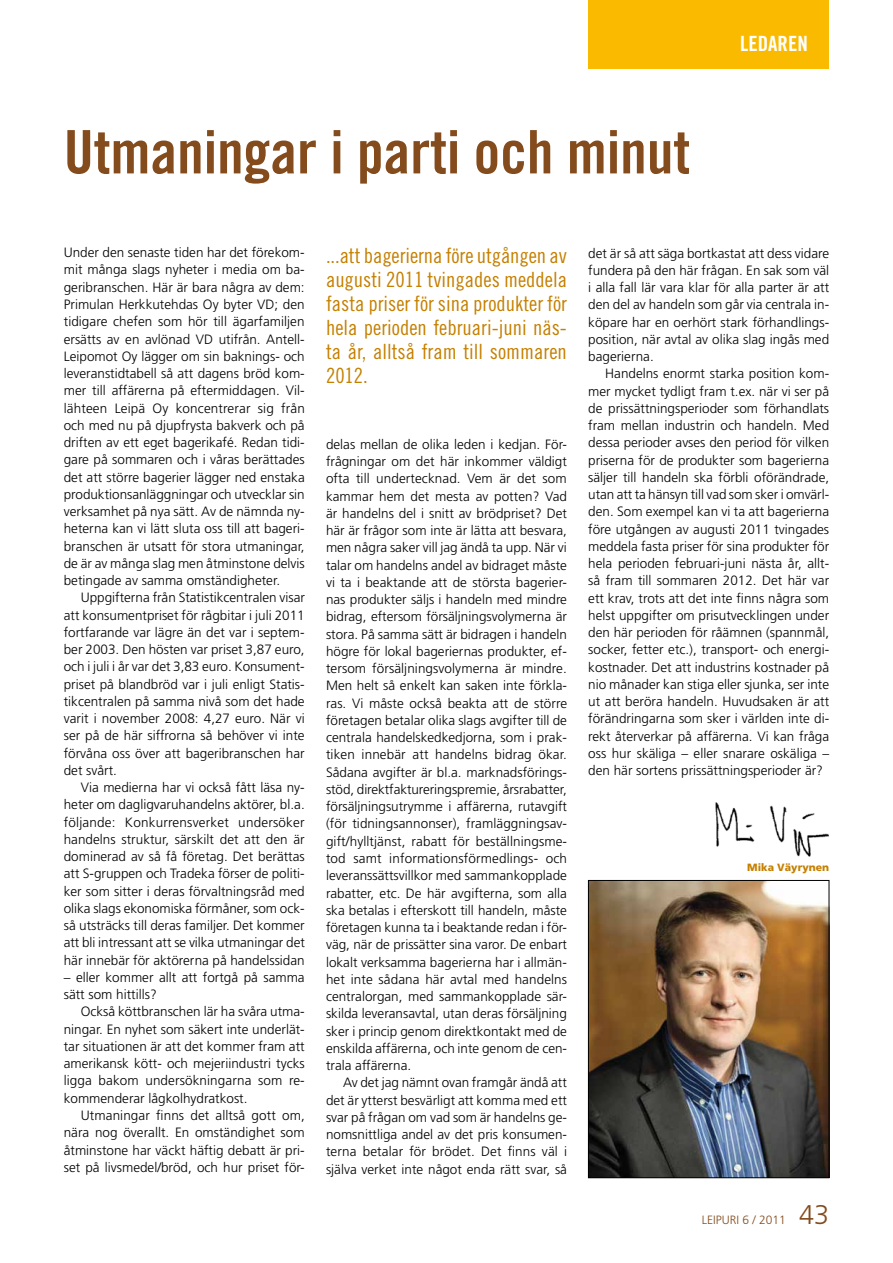
<style>
.page{position:relative;width:893px;height:1263px;background:#fff}
.page>*{position:absolute;margin:0;border:0;box-sizing:border-box;transform-origin:0 0}
.t1{font:60px "Trade Gothic Bold Cond Twenty";color:#844b1c}
.t2{font:300 27px "Frutiger";color:#844b1c}
.t3{font:21px/24px "Trade Gothic Cond Eighteen";color:#c58000;text-align:justify}
.t4{font:21px "Trade Gothic Bold Cond Twenty";color:#fff}
.t5{font:300 13.5px/17.2px "Frutiger";color:#000;text-align:justify}
.t6{font:300 12px "Frutiger";color:#844b1c}
.t7{font:900 10.5px "Frutiger";color:#c58000}
</style>
<div class="page">
<img style="left:715px;top:802px;width:114px;height:55px">
<div style="left:588px;top:0;width:241px;height:68px;background:#faba00"></div>
<img style="left:590px;top:882px;width:237px;height:294px">
<div style="left:588px;top:880px;width:241px;height:298px;border:1px solid #000"></div>
<h1 class="t1" style="left:64px;top:116px;width:628px">Utmaningar i parti och minut</h1>
<h3 class="t4" style="left:740px;top:31px;width:69px">LEDAREN</h3>
<p class="t5" style="left:64px;top:244px;width:243px">Under den senaste tiden har det förekom&shy;mit många slags nyheter i media om ba&shy;geribranschen. Här är bara några av dem:<br>Primulan Herkkutehdas Oy byter VD; den tidigare chefen som hör till ägarfamiljen ersätts av en avlönad VD utifrån. Antell-Leipomot Oy lägger om sin baknings- och leveranstidtabell så att dagens bröd kom&shy;mer till affärerna på eftermiddagen. Vil&shy;lähteen Leipä Oy koncentrerar sig från och med nu på djupfrysta bakverk och på driften av ett eget bagerikafé. Redan tidi&shy;gare på sommaren och i våras berättades det att större bagerier lägger ned enstaka produktionsanläggningar och utvecklar sin verksamhet på nya sätt. Av de nämnda ny&shy;heterna kan vi lätt sluta oss till att bageri&shy;branschen är utsatt för stora utmaningar, de är av många slag men åtminstone delvis betingade av samma omständigheter.</p>
<p class="t5" style="left:64px;top:589px;width:243px;text-indent:17px">Uppgifterna från Statistikcentralen visar att konsumentpriset för rågbitar i juli 2011 fortfarande var lägre än det var i septem&shy;ber 2003. Den hösten var priset 3,87 euro, och i juli i år var det 3,83 euro. Konsument&shy;priset på blandbröd var i juli enligt Statis&shy;tikcentralen på samma nivå som det hade varit i november 2008: 4,27 euro. När vi ser på de här siffrorna så behöver vi inte förvåna oss över att bageribranschen har det svårt.</p>
<p class="t5" style="left:64px;top:779px;width:243px;text-indent:17px">Via medierna har vi också fått läsa ny&shy;heter om dagligvaruhandelns aktörer, bl.a. följande: Konkurrensverket undersöker handelns struktur, särskilt det att den är dominerad av så få företag. Det berättas att S-gruppen och Tradeka förser de politi&shy;ker som sitter i deras förvaltningsråd med olika slags ekonomiska förmåner, som ock&shy;så utsträcks till deras familjer. Det kommer att bli intressant att se vilka utmaningar det här innebär för aktörerna på handelssidan</p>
<p class="t5" style="left:64px;top:969px;width:242px">– eller kommer allt att fortgå på samma sätt som hittills?</p>
<p class="t5" style="left:64px;top:1003px;width:242px;text-indent:17px">Också köttbranschen lär ha svåra utma&shy;ningar. En nyhet som säkert inte underlät&shy;tar situationen är att det kommer fram att amerikansk kött- och mejeriindustri tycks ligga bakom undersökningarna som re&shy;kommenderar lågkolhydratkost.</p>
<p class="t5" style="left:64px;top:1107px;width:242px;text-indent:17px">Utmaningar finns det alltså gott om, nära nog överallt. En omständighet som åtminstone har väckt häftig debatt är pri&shy;set på livsmedel/bröd, och hur priset för-</p>
<h3 class="t3" style="left:326px;top:243px;width:242px">...att bagerierna före utgången av augusti 2011 tvingades meddela fasta priser för sina produkter för hela perioden februari-juni näs&shy;ta år, alltså fram till sommaren 2012.</h3>
<p class="t5" style="left:326px;top:436px;width:243px">delas mellan de olika leden i kedjan. För&shy;frågningar om det här inkommer väldigt ofta till undertecknad. Vem är det som kammar hem det mesta av potten? Vad är handelns del i snitt av brödpriset? Det här är frågor som inte är lätta att besvara, men några saker vill jag ändå ta upp. När vi talar om handelns andel av bidraget måste vi ta i beaktande att de största bagerier&shy;nas produkter säljs i handeln med mindre bidrag, eftersom försäljningsvolymerna är stora. På samma sätt är bidragen i handeln högre för lokal bageriernas produkter, ef&shy;tersom försäljningsvolymerna är mindre.<br>Men helt så enkelt kan saken inte förkla&shy;ras. Vi måste också beakta att de större företagen betalar olika slags avgifter till de centrala handelskedkedjorna, som i prak&shy;tiken innebär att handelns bidrag ökar.<br>Sådana avgifter är bl.a. marknadsförings&shy;stöd, direktfaktureringspremie, årsrabatter, försäljningsutrymme i affärerna, rutavgift (för tidningsannonser), framläggningsav&shy;gift/hylltjänst, rabatt för beställningsme&shy;tod samt informationsförmedlings- och leveranssättsvillkor med sammankopplade rabatter, etc. De här avgifterna, som alla ska betalas i efterskott till handeln, måste företagen kunna ta i beaktande redan i för&shy;väg, när de prissätter sina varor. De enbart lokalt verksamma bagerierna har i allmän&shy;het inte sådana här avtal med handelns centralorgan, med sammankopplade sär&shy;skilda leveransavtal, utan deras försäljning sker i princip genom direktkontakt med de enskilda affärerna, och inte genom de cen&shy;trala affärerna.</p>
<p class="t5" style="left:326px;top:1074px;width:243px;text-indent:17px">Av det jag nämnt ovan framgår ändå att det är ytterst besvärligt att komma med ett svar på frågan om vad som är handelns ge&shy;nomsnittliga andel av det pris konsumen&shy;terna betalar för brödet. Det finns väl i själva verket inte något enda rätt svar, så</p>
<p class="t5" style="left:588px;top:244px;width:242px">det är så att säga bortkastat att dess vidare fundera på den här frågan. En sak som väl i alla fall lär vara klar för alla parter är att den del av handeln som går via centrala in&shy;köpare har en oerhört stark förhandlings&shy;position, när avtal av olika slag ingås med bagerierna.</p>
<p class="t5" style="left:588px;top:365px;width:242px;text-indent:17px">Handelns enormt starka position kom&shy;mer mycket tydligt fram t.ex. när vi ser på de prissättningsperioder som förhandlats fram mellan industrin och handeln. Med dessa perioder avses den period för vilken priserna för de produkter som bagerierna säljer till handeln ska förbli oförändrade, utan att ta hänsyn till vad som sker i omvärl&shy;den. Som exempel kan vi ta att bagerierna före utgången av augusti 2011 tvingades meddela fasta priser för sina produkter för hela perioden februari-juni nästa år, allt&shy;så fram till sommaren 2012. Det här var ett krav, trots att det inte finns några som helst uppgifter om prisutvecklingen under den här perioden för råämnen (spannmål, socker, fetter etc.), transport- och energi&shy;kostnader. Det att industrins kostnader på nio månader kan stiga eller sjunka, ser inte ut att beröra handeln. Huvudsaken är att förändringarna som sker i världen inte di&shy;rekt återverkar på affärerna. Vi kan fråga oss hur skäliga – eller snarare oskäliga – den här sortens prissättningsperioder är?</p>
<p class="t7" style="left:747px;top:861px;width:83px">Mika Väyrynen</p>
<p class="t6" style="left:702px;top:1212px;width:86px">LEIPURI 6 / 2011</p>
<h2 class="t2" style="left:799px;top:1199px;width:32px">43</h2>
</div>
